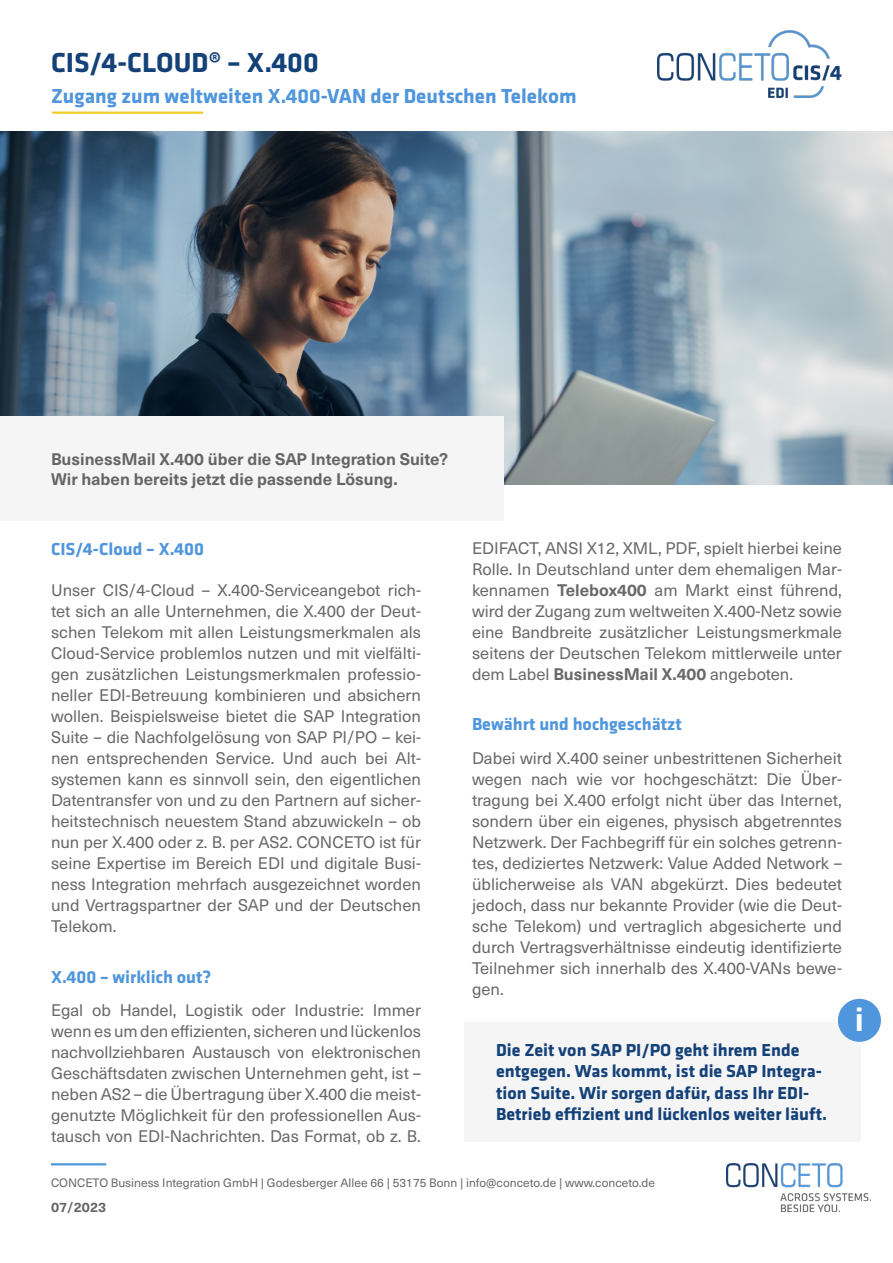
<style>
.page{position:relative;width:893px;height:1263px;background:#fff}
.page>*{position:absolute;margin:0;border:0;box-sizing:border-box;transform-origin:0 0}
.Haas_Regular{font:700 33px "Neue Haas Unica W1 G";color:#fff}
.t1{font:700 28.5px "Klavika Basic";color:#144178}
.Klavika_hellblau{font:700 21px "Klavika Basic";color:#5096dc}
.t2{font:700 18px/21.6px "Klavika Basic";color:#144178}
.Klavika_hellblau-2{font:700 18px "Klavika Basic";color:#5096dc}
.Haas_Regular-2{font:16.5px/21px "Neue Haas Unica W1 G";color:#686868;text-align:justify}
.t3{font:700 16.5px "Neue Haas Unica W1 G";color:#666566}
.t4{font:700 13.5px "Neue Haas Unica W1 G";color:#666566}
.t5{font:12px "Neue Haas Unica W1 G";color:#686868}
.s1{font-weight:700}
</style>
<div class="page">
<img style="left:727px;top:1163px;width:142px;height:49px">
<hr style="left:51px;top:1163px;width:55px;height:2px;background:#5096dc">
<img style="left:0;top:132px;width:893px;height:353px">
<img style="left:657px;top:30px;width:185px;height:67px">
<hr style="left:52px;top:112px;width:151px;height:2px;background:#f0cc2b">
<div style="left:0;top:417px;width:503px;height:104px;background:#f5f5f6"></div>
<div style="left:464px;top:1022px;width:397px;height:120px;background:#f5f5f6"></div>
<div style="left:838px;top:999px;width:43px;height:43px;background:#5096dc;border-radius:50%"></div>
<p class="t1" style="left:51px;top:42px;width:269px">CIS/4-CLOUD® – X.400</p>
<p class="Klavika_hellblau" style="left:51px;top:81px;width:527px">Zugang zum weltweiten X.400-VAN der Deutschen Telekom</p>
<p class="t3" style="left:51px;top:447px;width:399px">BusinessMail X.400 über die SAP Integration Suite?</p>
<p class="t3" style="left:51px;top:467px;width:348px">Wir haben bereits jetzt die passende Lösung.</p>
<p class="Klavika_hellblau-2" style="left:51px;top:536px;width:155px">CIS/4-Cloud – X.400</p>
<p class="Haas_Regular-2" style="left:51px;top:578px;width:371px">Unser CIS/4-Cloud – X.400-Serviceangebot rich&shy;tet sich an alle Unternehmen, die X.400 der Deut&shy;schen Telekom mit allen Leistungsmerkmalen als Cloud-Service problemlos nutzen und mit vielfälti&shy;gen zusätzlichen Leistungsmerkmalen professio&shy;neller EDI-Betreuung kombinieren und absichern wollen. Beispielsweise bietet die SAP Integration Suite – die Nachfolgelösung von SAP PI/PO – kei&shy;nen entsprechenden Service. Und auch bei Alt&shy;systemen kann es sinnvoll sein, den eigentlichen Datentransfer von und zu den Partnern auf sicher&shy;heitstechnisch neuestem Stand abzuwickeln – ob nun per X.400 oder z. B. per AS2. CONCETO ist für seine Expertise im Bereich EDI und digitale Busi&shy;ness Integration mehrfach ausgezeichnet worden und Vertragspartner der SAP und der Deutschen Telekom.</p>
<p class="Klavika_hellblau-2" style="left:51px;top:964px;width:162px">X.400 – wirklich out?</p>
<p class="Haas_Regular-2" style="left:51px;top:998px;width:371px">Egal ob Handel, Logistik oder Industrie: Immer wenn es um den effizienten, sicheren und lückenlos nachvollziehbaren Austausch von elektronischen Geschäftsdaten zwischen Unternehmen geht, ist – neben AS2 – die Übertragung über X.400 die meist&shy;genutzte Möglichkeit für den professionellen Aus&shy;tausch von EDI-Nachrichten. Das Format, ob z. B.</p>
<p class="Haas_Regular-2" style="left:472px;top:536px;width:371px">EDIFACT, ANSI X12, XML, PDF, spielt hierbei keine Rolle. In Deutschland unter dem ehemaligen Mar&shy;kennamen <span class="s1">Telebox400</span> am Markt einst führend, wird der Zugang zum weltweiten X.400-Netz sowie eine Bandbreite zusätzlicher Leistungsmerkmale seitens der Deutschen Telekom mittlerweile unter dem Label <span class="s1">BusinessMail X.400</span> angeboten.</p>
<p class="Klavika_hellblau-2" style="left:472px;top:711px;width:211px">Bewährt und hochgeschätzt</p>
<p class="Haas_Regular-2" style="left:472px;top:746px;width:371px">Dabei wird X.400 seiner unbestrittenen Sicherheit wegen nach wie vor hochgeschätzt: Die Über&shy;tragung bei X.400 erfolgt nicht über das Internet, sondern über ein eigenes, physisch abgetrenntes Netzwerk. Der Fachbegriff für ein solches getrenn&shy;tes, dediziertes Netzwerk: Value Added Network – üblicherweise als VAN abgekürzt. Dies bedeutet jedoch, dass nur bekannte Provider (wie die Deut&shy;sche Telekom) und vertraglich abgesicherte und durch Vertragsverhältnisse eindeutig identifizierte Teilnehmer sich innerhalb des X.400-VANs bewe&shy;gen.</p>
<p class="t2" style="left:496px;top:1038px;width:333px">Die Zeit von SAP PI/PO geht ihrem Ende entgegen. Was kommt, ist die SAP Integra&shy;tion Suite. Wir sorgen dafür, dass Ihr EDI-Betrieb effizient und lückenlos weiter läuft.</p>
<p class="t5" style="left:51px;top:1174px;width:605px">CONCETO Business Integration GmbH | Godesberger Allee 66 | 53175 Bonn | info@conceto.de | www.conceto.de</p>
<p class="t4" style="left:51px;top:1197px;width:57px">07/2023</p>
<p class="Haas_Regular" style="left:855px;top:994px;width:11px">i</p>
</div>
